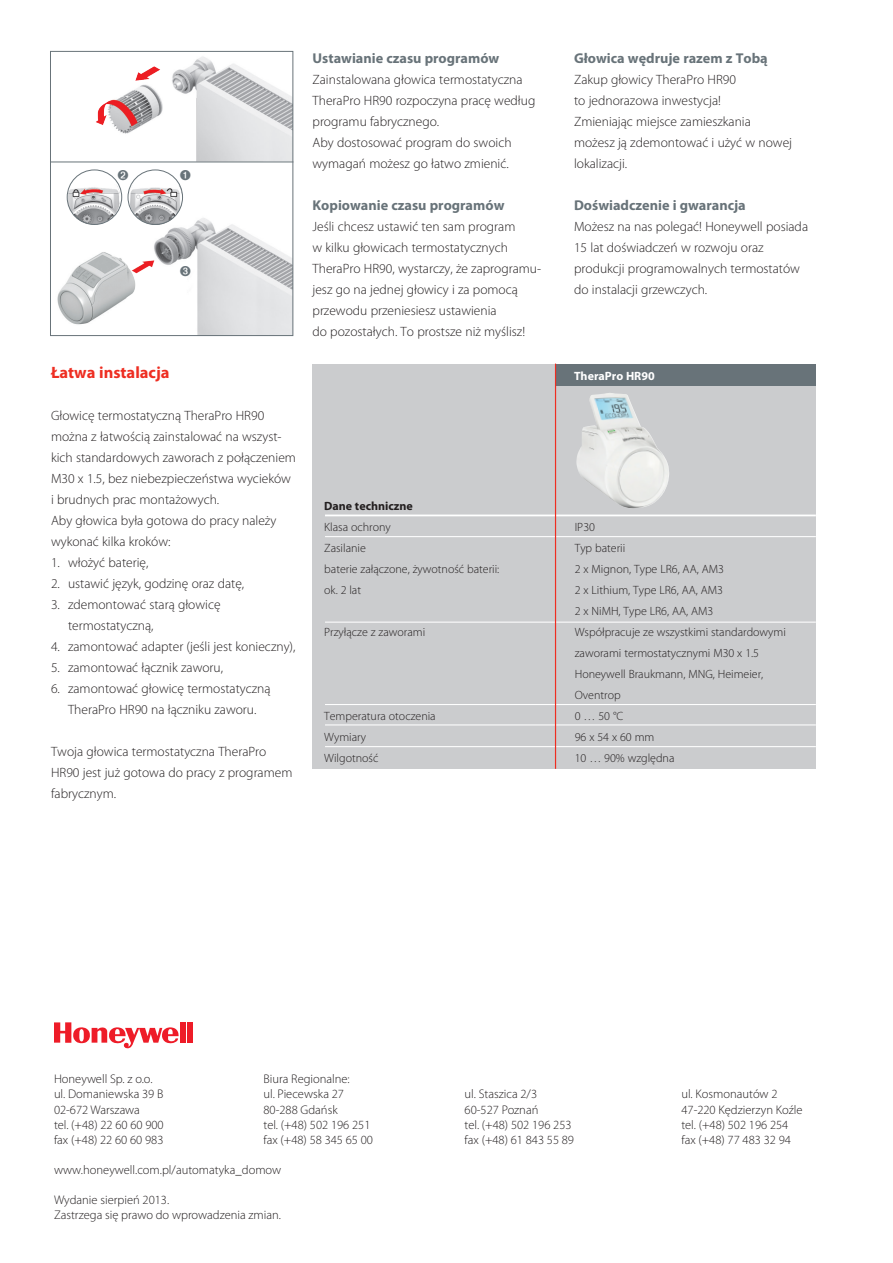
<style>
.page{position:relative;width:893px;height:1263px;background:#fff}
.page>*{position:absolute;margin:0;border:0;box-sizing:border-box;transform-origin:0 0}
._01-45_9_14{font:700 16.5px "Myriad Pro";color:#ee2e22}
._01-45_9_14-2{font:700 14.25px "Myriad Pro";color:#687379}
._01-45_9_14-3{font:300 13.5px/21px "Myriad Pro";color:#231f20}
.t1{font:300 12.6px "Myriad Pro";color:#231f20}
._01-45_9_14-4{font:300 12px/21px "Myriad Pro";color:#231f20}
._01-45_9_14-5{font:700 12px "Myriad Pro";color:#231f20}
._01-45_9_14-6{font:700 12px "Myriad Pro";color:#fff}
</style>
<div class="page">
<img style="left:52px;top:56px;width:239px;height:278px">
<div style="left:50px;top:51px;width:243px;height:285px;border:1px solid #687379"></div>
<hr style="left:50px;top:162px;width:243px;height:1px;background:#687379">
<div style="left:128px;top:170px;width:55px;height:55px;border:1px solid #687379;border-radius:50%"></div>
<div style="left:67px;top:170px;width:55px;height:55px;border:1px solid #687379;border-radius:50%"></div>
<img style="left:55px;top:249px;width:82px;height:77px">
<div style="left:312px;top:364px;width:504px;height:405px;background:#cbccce"></div>
<div style="left:556px;top:364px;width:260px;height:22px;background:#687379"></div>
<img style="left:576px;top:393px;width:93px;height:115px">
<hr style="left:325px;top:514px;width:491px;height:2px;background:#fff">
<hr style="left:325px;top:536px;width:491px;height:1px;background:#fff">
<hr style="left:325px;top:622px;width:491px;height:1px;background:#fff">
<hr style="left:325px;top:746px;width:491px;height:1px;background:#fff">
<hr style="left:325px;top:724px;width:491px;height:1px;background:#fff">
<hr style="left:325px;top:704px;width:491px;height:1px;background:#fff">
<hr style="left:555px;top:364px;width:1px;height:405px;background:#ee2e22">
<div style="left:180px;top:1022px;width:6px;height:21px;background:#ee1c28"></div>
<div style="left:188px;top:1022px;width:5px;height:21px;background:#ee1c28"></div>
<svg style="left:54px;top:1022px;width:125px;height:26px"></svg>
<svg style="left:180px;top:169px;width:10px;height:11px"></svg>
<svg style="left:180px;top:266px;width:10px;height:10px"></svg>
<svg style="left:118px;top:169px;width:10px;height:11px"></svg>
<p class="_01-45_9_14" style="left:51px;top:362px;width:120px">Łatwa instalacja</p>
<p class="_01-45_9_14-3" style="left:51px;top:405px;width:246px">Głowicę termostatyczną TheraPro HR90 można z łatwością zainstalować na wszyst&shy;kich standardowych zaworach z połączeniem M30 x 1.5, bez niebezpieczeństwa wycieków i brudnych prac montażowych.</p>
<p class="_01-45_9_14-3" style="left:51px;top:510px;width:227px">Aby głowica była gotowa do pracy należy wykonać kilka kroków:</p>
<p class="_01-45_9_14-3" style="left:51px;top:552px;width:99px">1. włożyć baterię,</p>
<p class="_01-45_9_14-3" style="left:51px;top:573px;width:195px">2. ustawić język, godzinę oraz datę,</p>
<p class="_01-45_9_14-3" style="left:68px;top:594px;width:154px;text-indent:-17px">3. zdemontować starą głowicę termostatyczną,</p>
<p class="_01-45_9_14-3" style="left:51px;top:636px;width:246px">4. zamontować adapter (jeśli jest konieczny),</p>
<p class="_01-45_9_14-3" style="left:51px;top:657px;width:174px">5. zamontować łącznik zaworu,</p>
<p class="_01-45_9_14-3" style="left:51px;top:678px;width:221px;text-align:center">6. zamontować głowicę termostatyczną<br>TheraPro HR90 na łączniku zaworu.</p>
<p class="_01-45_9_14-3" style="left:51px;top:741px;width:243px">Twoja głowica termostatyczna TheraPro<br>HR90 jest już gotowa do pracy z programem fabrycznym.</p>
<p class="_01-45_9_14-2" style="left:313px;top:49px;width:188px">Ustawianie czasu programów</p>
<p class="_01-45_9_14-3" style="left:313px;top:69px;width:224px">Zainstalowana głowica termostatyczna<br>TheraPro HR90 rozpoczyna pracę według programu fabrycznego.</p>
<p class="_01-45_9_14-3" style="left:313px;top:132px;width:201px">Aby dostosować program do swoich wymagań możesz go łatwo zmienić.</p>
<p class="_01-45_9_14-2" style="left:313px;top:196px;width:193px">Kopiowanie czasu programów</p>
<p class="_01-45_9_14-3" style="left:313px;top:216px;width:204px">Jeśli chcesz ustawić ten sam program w kilku głowicach termostatycznych</p>
<p class="_01-45_9_14-3" style="left:313px;top:258px;width:230px">TheraPro HR90, wystarczy, że zaprogramu&shy;jesz go na jednej głowicy i za pomocą przewodu przeniesiesz ustawienia<br>do pozostałych. To prostsze niż myślisz!</p>
<p class="_01-45_9_14-2" style="left:574px;top:49px;width:195px">Głowica wędruje razem z Tobą</p>
<p class="_01-45_9_14-3" style="left:574px;top:69px;width:220px">Zakup głowicy TheraPro HR90<br>to jednorazowa inwestycja!<br>Zmieniając miejsce zamieszkania możesz ją zdemontować i użyć w nowej lokalizacji.</p>
<p class="_01-45_9_14-2" style="left:574px;top:196px;width:173px">Doświadczenie i gwarancja</p>
<p class="_01-45_9_14-3" style="left:574px;top:216px;width:236px">Możesz na nas polegać! Honeywell posiada 15 lat doświadczeń w rozwoju oraz produkcji programowalnych termostatów do instalacji grzewczych.</p>
<p class="_01-45_9_14-6" style="left:574px;top:368px;width:82px">TheraPro HR90</p>
<p class="_01-45_9_14-5" style="left:324px;top:498px;width:90px">Dane techniczne</p>
<p class="_01-45_9_14-4" style="left:324px;top:517px;width:68px">Klasa ochrony</p>
<p class="_01-45_9_14-4" style="left:575px;top:517px;width:22px">IP30</p>
<p class="_01-45_9_14-4" style="left:324px;top:538px;width:43px">Zasilanie</p>
<p class="_01-45_9_14-4" style="left:575px;top:538px;width:52px">Typ baterii</p>
<p class="_01-45_9_14-4" style="left:324px;top:559px;width:177px">baterie załączone, żywotność baterii:</p>
<p class="_01-45_9_14-4" style="left:575px;top:559px;width:151px">2 x Mignon, Type LR6, AA, AM3</p>
<p class="_01-45_9_14-4" style="left:324px;top:580px;width:38px">ok. 2 lat</p>
<p class="_01-45_9_14-4" style="left:575px;top:580px;width:150px">2 x Lithium, Type LR6, AA, AM3</p>
<p class="_01-45_9_14-4" style="left:575px;top:601px;width:140px">2 x NiMH, Type LR6, AA, AM3</p>
<p class="_01-45_9_14-4" style="left:324px;top:622px;width:102px">Przyłącze z zaworami</p>
<p class="_01-45_9_14-4" style="left:575px;top:622px;width:213px">Współpracuje ze wszystkimi standardowymi zaworami termostatycznymi M30 x 1.5<br>Honeywell Braukmann, MNG, Heimeier,<br>Oventrop</p>
<p class="_01-45_9_14-4" style="left:324px;top:706px;width:113px">Temperatura otoczenia</p>
<p class="_01-45_9_14-4" style="left:575px;top:706px;width:50px">0 … 50 °C</p>
<p class="_01-45_9_14-4" style="left:324px;top:727px;width:43px">Wymiary</p>
<p class="_01-45_9_14-4" style="left:575px;top:727px;width:81px">96 x 54 x 60 mm</p>
<p class="_01-45_9_14-4" style="left:324px;top:748px;width:56px">Wilgotność</p>
<p class="_01-45_9_14-4" style="left:575px;top:748px;width:101px">10 … 90% względna</p>
<p class="t1" style="left:54px;top:1072px;width:100px">Honeywell Sp. z o.o.</p>
<p class="t1" style="left:54px;top:1087px;width:111px">ul. Domaniewska 39 B</p>
<p class="t1" style="left:54px;top:1102px;width:88px">02-672 Warszawa</p>
<p class="t1" style="left:54px;top:1117px;width:111px">tel. (+48) 22 60 60 900</p>
<p class="t1" style="left:54px;top:1132px;width:111px">fax (+48) 22 60 60 983</p>
<p class="t1" style="left:54px;top:1162px;width:229px">www.honeywell.com.pl/automatyka_domow</p>
<p class="t1" style="left:54px;top:1192px;width:117px">Wydanie sierpień 2013.</p>
<p class="t1" style="left:54px;top:1208px;width:229px">Zastrzega się prawo do wprowadzenia zmian.</p>
<p class="t1" style="left:264px;top:1072px;width:88px">Biura Regionalne:</p>
<p class="t1" style="left:264px;top:1087px;width:82px">ul. Piecewska 27</p>
<p class="t1" style="left:264px;top:1102px;width:76px">80-288 Gdańsk</p>
<p class="t1" style="left:264px;top:1117px;width:108px">tel. (+48) 502 196 251</p>
<p class="t1" style="left:264px;top:1132px;width:111px">fax (+48) 58 345 65 00</p>
<p class="t1" style="left:465px;top:1087px;width:74px">ul. Staszica 2/3</p>
<p class="t1" style="left:465px;top:1102px;width:75px">60-527 Poznań</p>
<p class="t1" style="left:465px;top:1117px;width:108px">tel. (+48) 502 196 253</p>
<p class="t1" style="left:465px;top:1132px;width:111px">fax (+48) 61 843 55 89</p>
<p class="t1" style="left:681px;top:1087px;width:98px">ul. Kosmonautów 2</p>
<p class="t1" style="left:681px;top:1102px;width:123px">47-220 Kędzierzyn Koźle</p>
<p class="t1" style="left:681px;top:1117px;width:108px">tel. (+48) 502 196 254</p>
<p class="t1" style="left:681px;top:1132px;width:111px">fax (+48) 77 483 32 94</p>
</div>
